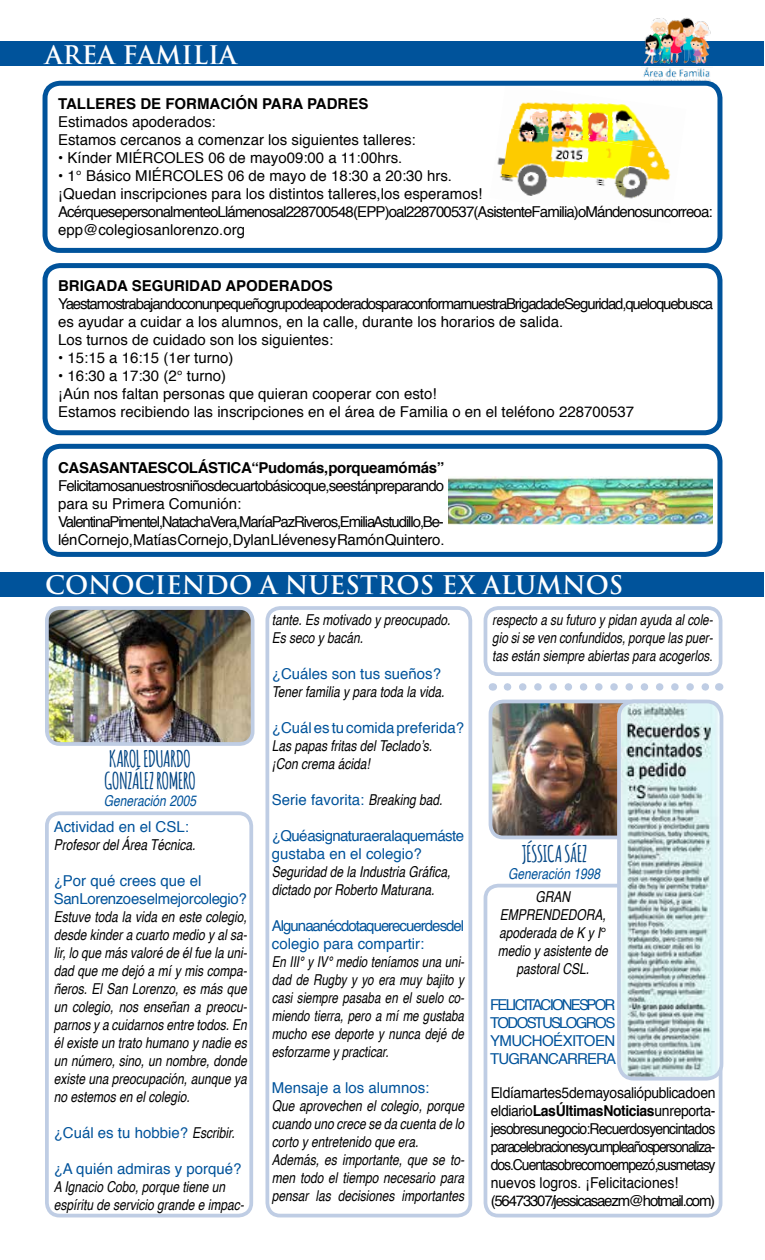
<style>
.page{position:relative;width:765px;height:1260px;background:#fff}
.page>*{position:absolute;margin:0;border:0;box-sizing:border-box;transform-origin:0 0}
.t1{font:700 25px "Trajan Pro";color:#fff}
.t2{font:700 22.5px/21.2px "Amatic";color:#004483}
.t3{font:italic 15px/18px "Helvetica";color:#000;scale:.8 1}
.t4{font:15px/18px "Helvetica";letter-spacing:-.015em;color:#000}
.t5{font:15px/18px "Helvetica";letter-spacing:-.06em;color:#000;scale:.93 1}
.t6{font:15px/18px "Helvetica";color:#00539b;text-align:justify}
.t7{font:15px/18px "Helvetica";letter-spacing:-.06em;color:#000}
.t8{font:15px/18px "Helvetica";letter-spacing:-.075em;color:#000}
.t9{font:italic 15px/18px "Helvetica";color:#000;text-align:justify;scale:.77 1}
.t10{font:italic 15px/18px "Helvetica";color:#000;text-align:justify;scale:.78 1}
.t11{font:700 15px "Helvetica";color:#000}
.t12{font:15px/18px "Helvetica";letter-spacing:-.065em;color:#00539b}
.t13{font:15px/18px "Helvetica";letter-spacing:-.04em;color:#00539b}
.t14{font:15px/18px "Helvetica";letter-spacing:-.03em;color:#00539b}
.t15{font:700 15px "Helvetica";letter-spacing:-.025em;color:#000}
.t16{font:italic 15px "Helvetica";color:#00539b;scale:.8 1}
.s1{font-style:italic;color:#000}
.s2{font-style:normal}
.s3{font-weight:700}
</style>
<div class="page">
<div style="left:1px;top:42px;width:763px;height:24px;background:#00539b"></div>
<div style="left:1px;top:572px;width:763px;height:24px;background:#00539b"></div>
<img style="left:642px;top:17px;width:71px;height:65px">
<img style="left:512px;top:102px;width:132px;height:25px">
<img style="left:497px;top:127px;width:174px;height:63px">
<img style="left:521px;top:190px;width:124px;height:9px">
<div style="left:43px;top:81px;width:679px;height:172px;border:5px solid #00539b;border-radius:15px"></div>
<div style="left:43px;top:263px;width:679px;height:172px;border:5px solid #00539b;border-radius:15px"></div>
<div style="left:43px;top:444px;width:679px;height:113px;border:5px solid #00539b;border-radius:15px"></div>
<img style="left:449px;top:476px;width:264px;height:48px">
<div style="left:45px;top:811px;width:208px;height:406px;border:4px solid #bfcde4;border-radius:13px"></div>
<div style="left:266px;top:606px;width:206px;height:611px;border:4px solid #bfcde4;border-radius:13px"></div>
<div style="left:484px;top:606px;width:238px;height:70px;border:4px solid #bfcde4;border-radius:13px"></div>
<div style="left:484px;top:884px;width:238px;height:333px;border:4px solid #bfcde4;border-radius:13px"></div>
<img style="left:50px;top:611px;width:200px;height:130px">
<div style="left:45px;top:606px;width:210px;height:140px;border:4px solid #bfcde4;border-radius:13px"></div>
<img style="left:490px;top:701px;width:129px;height:133px">
<div style="left:489px;top:700px;width:209px;height:139px;border:4px solid #bfcde4;border-radius:13px"></div>
<svg style="left:507px;top:683px;width:202px;height:8px"></svg>
<img style="left:619px;top:701px;width:102px;height:378px">
<div style="left:617px;top:700px;width:106px;height:381px;border:4px solid #bfcde4;border-radius:15px"></div>
<h1 class="t1" style="left:45px;top:39px;width:193px">AREA FAMILIA</h1>
<p class="t11" style="left:58px;top:93px;width:312px">TALLERES DE FORMACIÓN PARA PADRES</p>
<p class="t4" style="left:58px;top:114px;width:359px">Estimados apoderados:<br>Estamos cercanos a comenzar los siguientes talleres:</p>
<p class="t4" style="left:58px;top:150px;width:346px">• Kínder MIÉRCOLES 06 de mayo09:00 a 11:00hrs.</p>
<p class="t4" style="left:58px;top:168px;width:656px">• 1° Básico MIÉRCOLES 06 de mayo de 18:30 a 20:30 hrs.<br>¡Quedan inscripciones para los distintos talleres,los esperamos!<br>Acérquese personalmente o Llámenos al 22870 0548 (EPP) o al 22870 0537 (Asistente Familia) o Mándenos un correo a: epp@colegiosanlorenzo.org</p>
<p class="t11" style="left:58px;top:276px;width:276px">BRIGADA SEGURIDAD APODERADOS</p>
<p class="t8" style="left:58px;top:296px;width:656px">Ya estamos trabajando con un pequeño grupo de apoderados para conformar nuestra Brigada de Seguridad, que lo que busca es ayudar a cuidar a los alumnos, en la calle, durante los horarios de salida.<br>Los turnos de cuidado son los siguientes:</p>
<p class="t4" style="left:58px;top:350px;width:177px">• 15:15 a 16:15 (1er turno)</p>
<p class="t4" style="left:58px;top:368px;width:578px">• 16:30 a 17:30 (2° turno)<br>¡Aún nos faltan personas que quieran cooperar con esto!<br>Estamos recibiendo las inscripciones en el área de Familia o en el teléfono 228700537</p>
<p class="t15" style="left:58px;top:457px;width:388px">CASA SANTA ESCOLÁSTICA “Pudo más, porque amó más”</p>
<p class="t7" style="left:58px;top:478px;width:388px">Felicitamos a nuestros niños de cuarto básico que, se están preparando para su Primera Comunión:<br>Valentina Pimentel, Natacha Vera, María Paz Riveros, Emilia Astudillo, Be&shy;lén Cornejo, Matías Cornejo, Dylan Llévenes y Ramón Quintero.</p>
<h1 class="t1" style="left:45px;top:570px;width:580px">CONOCIENDO A NUESTROS EX ALUMNOS</h1>
<h2 class="t2" style="left:104px;top:748px;width:93px">KAROL EDUARDO<br>GONZÁLEZ ROMERO</h2>
<p class="t16" style="left:104px;top:789px;width:117px">Generación 2005</p>
<p class="t6" style="left:54px;top:819px;width:137px">Actividad en el CSL:</p>
<p class="t3" style="left:54px;top:836px;width:179px">Profesor del Área Técnica.</p>
<p class="t14" style="left:54px;top:873px;width:194px">¿Por qué crees que el<br>San Lorenzo es el mejor colegio?</p>
<p class="t3" style="left:54px;top:908px;width:243px;text-align:justify">Estuve toda la vida en este colegio, desde kinder a cuarto medio y al sa&shy;lir, lo que más valoré de él fue la uni&shy;dad que me dejó a mí y mis compa&shy;ñeros. El San Lorenzo, es más que un colegio, nos enseñan a preocu&shy;parnos y a cuidarnos entre todos. En él existe un trato humano y nadie es un número, sino, un nombre, donde existe una preocupación, aunque ya no estemos en el colegio.</p>
<p class="t6" style="left:54px;top:1125px;width:183px">¿Cuál es tu hobbie? <span class="s1">Escribir.</span></p>
<p class="t6" style="left:54px;top:1161px;width:189px">¿A quién admiras y porqué?</p>
<p class="t3" style="left:54px;top:1178px;width:239px">A Ignacio Cobo, porque tiene un espíritu de servicio grande e impac-</p>
<p class="t3" style="left:272px;top:611px;width:225px">tante. Es motivado y preocupado.<br>Es seco y bacán.</p>
<p class="t6" style="left:272px;top:666px;width:171px">¿Cuáles son tus sueños?</p>
<p class="t3" style="left:272px;top:683px;width:217px">Tener familia y para toda la vida.</p>
<p class="t6" style="left:272px;top:720px;width:194px">¿Cuál es tu comida preferida?</p>
<p class="t3" style="left:272px;top:737px;width:202px">Las papas fritas del Teclado’s. ¡Con crema ácida!</p>
<p class="t6" style="left:272px;top:792px;width:172px">Serie favorita: <span class="s1">Breaking bad.</span></p>
<p class="t13" style="left:272px;top:828px;width:194px">¿Qué asignatura era la que más te gustaba en el colegio?</p>
<p class="t3" style="left:272px;top:863px;width:225px">Seguridad de la Industria Gráfica, dictado por Roberto Maturana.</p>
<p class="t12" style="left:272px;top:918px;width:194px">Alguna anécdota que recuerdes del colegio para compartir:</p>
<p class="t9" style="left:272px;top:953px;width:251px">En III° y IV° medio teníamos una uni&shy;dad de Rugby y yo era muy bajito y casi siempre pasaba en el suelo co&shy;miendo tierra, pero a mí me gustaba mucho ese deporte y nunca dejé de esforzarme y practicar.</p>
<p class="t6" style="left:272px;top:1080px;width:159px">Mensaje a los alumnos:</p>
<p class="t3" style="left:272px;top:1097px;width:242px">Que aprovechen el colegio, porque cuando uno crece se da cuenta de lo corto y entretenido que era.<br>Además, es importante, que se to&shy;men todo el tiempo necesario para pensar las decisiones importantes</p>
<p class="t10" style="left:492px;top:611px;width:284px">respecto a su futuro y pidan ayuda al cole&shy;gio si se ven confundidos, porque las puer&shy;tas están siempre abiertas para acogerlos<span class="s2">.</span></p>
<h2 class="t2" style="left:522px;top:842px;width:67px">JÉSSICA SáEZ</h2>
<p class="t16" style="left:508px;top:862px;width:117px">Generación 1998</p>
<p class="t3" style="left:498px;top:888px;width:139px;text-align:center">GRAN<br>EMPRENDEDORA, apoderada de K y I<span class="s2">° </span>medio y asistente de pastoral CSL.</p>
<p class="t6" style="left:490px;top:997px;width:127px">FELICITACIONES POR TODOS TUS LOGROS Y MUCHO ÉXITO EN TU GRAN CARRERA</p>
<p class="t5" style="left:491px;top:1085px;width:243px">El día martes 5 de mayo salió publicado en el diario <span class="s3">Las Últimas Noticias</span> un reporta&shy;je sobre su negocio: Recuerdos y encintados para celebraciones y cumpleaños personaliza&shy;dos. Cuenta sobre como empezó, sus metas y nuevos logros. ¡Felicitaciones! (56473307 / jessicasaezm@hotmail.com)</p>
</div>
